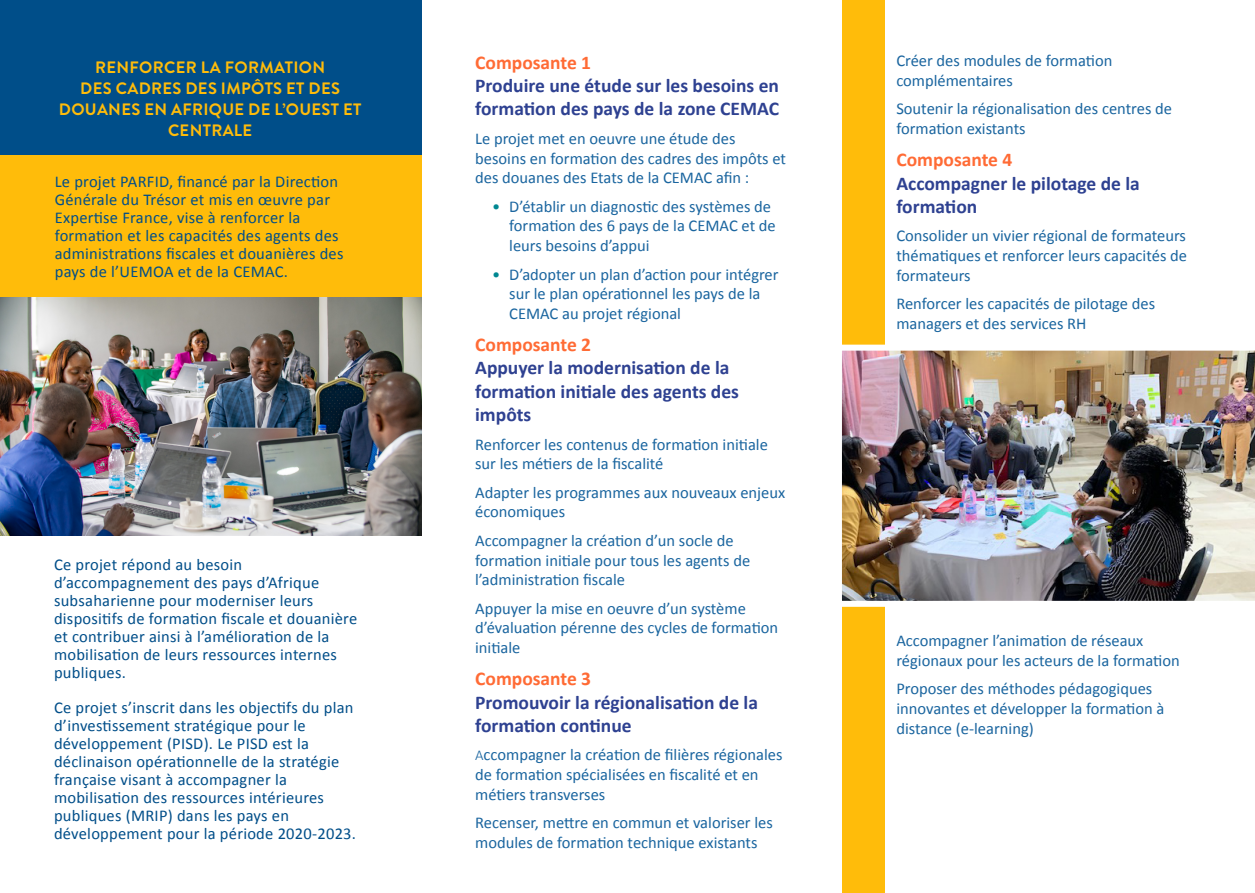
<style>
.page{position:relative;width:1255px;height:893px;background:#fff}
.page>*{position:absolute;margin:0;border:0;box-sizing:border-box;transform-origin:0 0}
.t1{font:700 19.5px/23.4px "Calibri";color:#2e4191}
.t2{font:700 19.5px "Calibri";color:#ff6b35}
.t3{font:16.5px/19.8px "Calibri";color:#1a659f}
.t4{font:16.5px/18px "Calibri";letter-spacing:.015em;color:#004e89}
.t5{font:700 16.5px/21px "Brandon Grotesque";letter-spacing:.02em;color:#ffbc0a;text-align:center}
.s1{color:#008791}
.s2{font-weight:300;font-size:15px}
</style>
<div class="page">
<div style="left:842px;top:0;width:42px;height:893px;background:#ffbc0a"></div>
<div style="left:0;top:155px;width:421px;height:143px;background:#ffbc0a"></div>
<div style="left:0;top:0;width:421px;height:155px;background:#004e89"></div>
<img style="left:842px;top:345px;width:412px;height:262px">
<img style="left:0;top:298px;width:421px;height:237px">
<p class="t5" style="left:59px;top:57px;width:304px">RENFORCER LA FORMATION<br>DES CADRES DES IMPÔTS ET DES<br>DOUANES EN AFRIQUE DE L’OUEST ET<br>CENTRALE</p>
<p class="t2" style="left:475px;top:48px;width:117px">Composante 1</p>
<p class="t1" style="left:475px;top:73px;width:305px">Produire une étude sur les besoins en formation des pays de la zone CEMAC</p>
<p class="t3" style="left:475px;top:128px;width:312px">Le projet met en oeuvre une étude des besoins en formation des cadres des impôts et des douanes des Etats de la CEMAC afin :</p>
<p class="t3" style="left:509px;top:196px;width:268px;text-indent:-17px"><span class="s1">•</span> D’établir un diagnostic des systèmes de formation des 6 pays de la CEMAC et de leurs besoins d’appui</p>
<p class="t3" style="left:509px;top:264px;width:271px;text-indent:-17px"><span class="s1">•</span> D’adopter un plan d’action pour intégrer sur le plan opérationnel les pays de la<br>CEMAC au projet régional</p>
<p class="t2" style="left:475px;top:331px;width:117px">Composante 2</p>
<p class="t1" style="left:475px;top:356px;width:265px">Appuyer la modernisation de la formation initiale des agents des impôts</p>
<p class="t3" style="left:475px;top:434px;width:294px">Renforcer les contenus de formation initiale sur les métiers de la fiscalité</p>
<p class="t3" style="left:475px;top:482px;width:311px">Adapter les programmes aux nouveaux enjeux économiques</p>
<p class="t3" style="left:475px;top:530px;width:276px">Accompagner la création d’un socle de formation initiale pour tous les agents de l’administration fiscale</p>
<p class="t3" style="left:475px;top:598px;width:304px">Appuyer la mise en oeuvre d’un système d’évaluation pérenne des cycles de formation initiale</p>
<p class="t2" style="left:475px;top:665px;width:117px">Composante 3</p>
<p class="t1" style="left:475px;top:690px;width:284px">Promouvoir la régionalisation de la formation continue</p>
<p class="t3" style="left:475px;top:744px;width:309px"><span class="s2">A</span>ccompagner la création de filières régionales de formation spécialisées en fiscalité et en métiers transverses</p>
<p class="t3" style="left:475px;top:812px;width:299px">Recenser, mettre en commun et valoriser les modules de formation technique existants</p>
<p class="t4" style="left:55px;top:172px;width:290px">Le projet PARFID, financé par la Direction Générale du Trésor et mis en œuvre par Expertise France, vise à renforcer la formation et les capacités des agents des administrations fiscales et douanières des pays de l’UEMOA et de la CEMAC.</p>
<p class="t4" style="left:54px;top:555px;width:305px">Ce projet répond au besoin d’accompagnement des pays d’Afrique subsaharienne pour moderniser leurs dispositifs de formation fiscale et douanière et contribuer ainsi à l’amélioration de la mobilisation de leurs ressources internes publiques.</p>
<p class="t4" style="left:54px;top:698px;width:303px">Ce projet s’inscrit dans les objectifs du plan d’investissement stratégique pour le développement (PISD). Le PISD est la déclinaison opérationnelle de la stratégie française visant à accompagner la mobilisation des ressources intérieures publiques (MRIP) dans les pays en développement pour la période 2020-2023.</p>
<p class="t3" style="left:896px;top:51px;width:217px">Créer des modules de formation complémentaires</p>
<p class="t3" style="left:896px;top:99px;width:277px">Soutenir la régionalisation des centres de formation existants</p>
<p class="t2" style="left:896px;top:146px;width:117px">Composante 4</p>
<p class="t1" style="left:896px;top:171px;width:245px">Accompagner le pilotage de la formation</p>
<p class="t3" style="left:896px;top:225px;width:292px;text-align:justify">Consolider un vivier régional de formateurs thématiques et renforcer leurs capacités de formateurs</p>
<p class="t3" style="left:896px;top:293px;width:260px">Renforcer les capacités de pilotage des managers et des services RH</p>
<p class="t3" style="left:896px;top:630px;width:285px">Accompagner l’animation de réseaux régionaux pour les acteurs de la formation</p>
<p class="t3" style="left:896px;top:678px;width:269px">Proposer des méthodes pédagogiques innovantes et développer la formation à distance (e-learning)</p>
</div>
